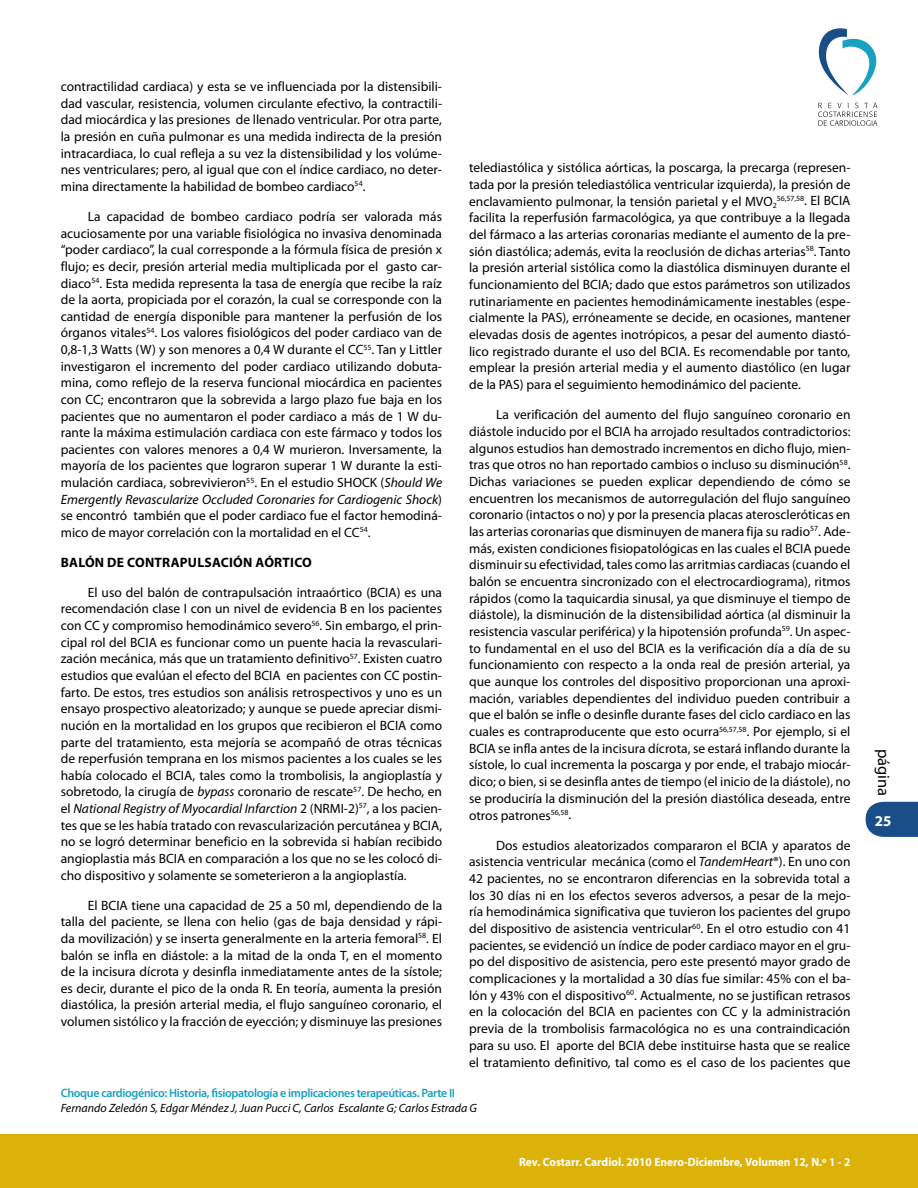
<style>
.page{position:relative;width:918px;height:1188px;background:#fff}
.page>*{position:absolute;margin:0;border:0;box-sizing:border-box;transform-origin:0 0}
.t1{font:16.5px "Myriad Pro";color:#000}
.t2{font:700 15px "Myriad Pro";color:#fff}
.t3{font:700 13.65px "Myriad Pro";color:#000}
.t4{font:13.5px/16.6px "Myriad Pro";color:#000;text-align:justify}
.t5{font:600 12.15px "Myriad Pro";letter-spacing:-.03em;color:#19a1c1}
.t6{font:italic 12px "Myriad Pro";color:#000}
.t7{font:700 12px "Myriad Pro";color:#fff;scale:.95 1}
.t8{font:7.8px "Myriad Pro";color:#000}
.s1{font-style:italic}
.s2{font-size:13.5px}
</style>
<div class="page">
<svg style="left:866px;top:801px;width:52px;height:36px;background:#2c5c92"></svg>
<svg style="left:818px;top:103px;width:59px;height:23px"></svg>
<svg style="left:818px;top:28px;width:59px;height:68px"></svg>
<div style="left:0;top:1134px;width:918px;height:54px;background:#dcb208"></div>
<p class="t4" style="left:61px;top:78px;width:383px">contractilidad cardiaca) y esta se ve influenciada por la distensibili&shy;dad vascular, resistencia, volumen circulante efectivo, la contractili&shy;dad miocárdica y las presiones de llenado ventricular. Por otra parte, la presión en cuña pulmonar es una medida indirecta de la presión intracardiaca, lo cual refleja a su vez la distensibilidad y los volúme&shy;nes ventriculares; pero, al igual que con el índice cardiaco, no deter&shy;mina directamente la habilidad de bombeo cardiaco<sup>54</sup>.</p>
<p class="t4" style="left:61px;top:208px;width:383px;text-indent:27px">La capacidad de bombeo cardiaco podría ser valorada más acuciosamente por una variable fisiológica no invasiva denominada “poder cardiaco”, la cual corresponde a la fórmula física de presión x flujo; es decir, presión arterial media multiplicada por el gasto car&shy;diaco<sup>54</sup>. Esta medida representa la tasa de energía que recibe la raíz de la aorta, propiciada por el corazón, la cual se corresponde con la cantidad de energía disponible para mantener la perfusión de los órganos vitales<sup>54</sup>. Los valores fisiológicos del poder cardiaco van de 0,8-1,3 Watts (W) y son menores a 0,4 W durante el CC<sup>55</sup>. Tan y Littler investigaron el incremento del poder cardiaco utilizando dobuta&shy;mina, como reflejo de la reserva funcional miocárdica en pacientes con CC; encontraron que la sobrevida a largo plazo fue baja en los pacientes que no aumentaron el poder cardiaco a más de 1 W du&shy;rante la máxima estimulación cardiaca con este fármaco y todos los pacientes con valores menores a 0,4 W murieron. Inversamente, la mayoría de los pacientes que lograron superar 1 W durante la esti&shy;mulación cardiaca, sobrevivieron<sup>55</sup>. En el estudio SHOCK (<span class="s1">Should We Emergently Revascularize Occluded Coronaries for Cardiogenic Shock</span>) se encontró también que el poder cardiaco fue el factor hemodiná&shy;mico de mayor correlación con la mortalidad en el CC<sup>54</sup>.</p>
<p class="t3" style="left:61px;top:553px;width:30px">Balón</p>
<p class="t3" style="left:107px;top:553px;width:22px">de contrap</p>
<p class="t3" style="left:188px;top:553px;width:19px">ulsación</p>
<p class="t3" style="left:256px;top:553px;width:3px">aórtico</p>
<p class="t4" style="left:61px;top:584px;width:383px;text-indent:27px">El uso del balón de contrapulsación intraaórtico (BCIA) es una recomendación clase I con un nivel de evidencia B en los pacientes con CC y compromiso hemodinámico severo<sup>56</sup>. Sin embargo, el prin&shy;cipal rol del BCIA es funcionar como un puente hacia la revasculari&shy;zación mecánica, más que un tratamiento definitivo<sup>57</sup>. Existen cuatro estudios que evalúan el efecto del BCIA en pacientes con CC postin&shy;farto. De estos, tres estudios son análisis retrospectivos y uno es un ensayo prospectivo aleatorizado; y aunque se puede apreciar dismi&shy;nución en la mortalidad en los grupos que recibieron el BCIA como parte del tratamiento, esta mejoría se acompañó de otras técnicas de reperfusión temprana en los mismos pacientes a los cuales se les había colocado el BCIA, tales como la trombolisis, la angioplastía y sobretodo, la cirugía de <span class="s1">bypass</span> coronario de rescate<sup>57</sup>. De hecho, en el <span class="s1">National Registry of Myocardial Infarction</span> 2 (NRMI-2)<sup>57</sup>, a los pacien&shy;tes que se les había tratado con revascularización percutánea y BCIA, no se logró determinar beneficio en la sobrevida si habían recibido angioplastia más BCIA en comparación a los que no se les colocó di&shy;cho dispositivo y solamente se someterieron a la angioplastía.</p>
<p class="t4" style="left:61px;top:897px;width:383px;text-indent:27px">El BCIA tiene una capacidad de 25 a 50 ml, dependiendo de la talla del paciente, se llena con helio (gas de baja densidad y rápi&shy;da movilización) y se inserta generalmente en la arteria femoral<sup>58</sup>. El balón se infla en diástole: a la mitad de la onda T, en el momento de la incisura dícrota y desinfla inmediatamente antes de la sístole; es decir, durante el pico de la onda R. En teoría, aumenta la presión diastólica, la presión arterial media, el flujo sanguíneo coronario, el volumen sistólico y la fracción de eyección; y disminuye las presiones</p>
<p class="t4" style="left:469px;top:159px;width:383px">telediastólica y sistólica aórticas, la poscarga, la precarga (represen&shy;tada por la presión telediastólica ventricular izquierda), la presión de enclavamiento pulmonar, la tensión parietal y el MVO<sub>2</sub></p>
<p class="t8" style="left:777px;top:194px;width:75px">56,57,58<span class="s2">. El BCIA</span></p>
<p class="t4" style="left:469px;top:209px;width:383px">facilita la reperfusión farmacológica, ya que contribuye a la llegada del fármaco a las arterias coronarias mediante el aumento de la pre&shy;sión diastólica; además, evita la reoclusión de dichas arterias<sup>58</sup>. Tanto la presión arterial sistólica como la diastólica disminuyen durante el funcionamiento del BCIA; dado que estos parámetros son utilizados rutinariamente en pacientes hemodinámicamente inestables (espe&shy;cialmente la PAS), erróneamente se decide, en ocasiones, mantener elevadas dosis de agentes inotrópicos, a pesar del aumento diastó&shy;lico registrado durante el uso del BCIA. Es recomendable por tanto, emplear la presión arterial media y el aumento diastólico (en lugar de la PAS) para el seguimiento hemodinámico del paciente.</p>
<p class="t4" style="left:469px;top:406px;width:383px;text-indent:27px">La verificación del aumento del flujo sanguíneo coronario en diástole inducido por el BCIA ha arrojado resultados contradictorios: algunos estudios han demostrado incrementos en dicho flujo, mien&shy;tras que otros no han reportado cambios o incluso su disminución<sup>58</sup>.<br>Dichas variaciones se pueden explicar dependiendo de cómo se encuentren los mecanismos de autorregulación del flujo sanguíneo coronario (intactos o no) y por la presencia placas ateroscleróticas en las arterias coronarias que disminuyen de manera fija su radio<sup>57</sup>. Ade&shy;más, existen condiciones fisiopatológicas en las cuales el BCIA puede disminuir su efectividad, tales como las arritmias cardiacas (cuando el balón se encuentra sincronizado con el electrocardiograma), ritmos rápidos (como la taquicardia sinusal, ya que disminuye el tiempo de diástole), la disminución de la distensibilidad aórtica (al disminuir la resistencia vascular periférica) y la hipotensión profunda<sup>59</sup>. Un aspec&shy;to fundamental en el uso del BCIA es la verificación día a día de su funcionamiento con respecto a la onda real de presión arterial, ya que aunque los controles del dispositivo proporcionan una aproxi&shy;mación, variables dependientes del individuo pueden contribuir a que el balón se infle o desinfle durante fases del ciclo cardiaco en las cuales es contraproducente que esto ocurra<sup>56,57,58</sup>. Por ejemplo, si el BCIA se infla antes de la incisura dícrota, se estará inflando durante la sístole, lo cual incrementa la poscarga y por ende, el trabajo miocár&shy;dico; o bien, si se desinfla antes de tiempo (el inicio de la diástole), no se produciría la disminución del la presión diastólica deseada, entre otros patrones<sup>56,58</sup>.</p>
<p class="t4" style="left:469px;top:837px;width:383px;text-indent:27px">Dos estudios aleatorizados compararon el BCIA y aparatos de asistencia ventricular mecánica (como el <span class="s1">TandemHeart</span>®). En uno con 42 pacientes, no se encontraron diferencias en la sobrevida total a los 30 días ni en los efectos severos adversos, a pesar de la mejo&shy;ría hemodinámica significativa que tuvieron los pacientes del grupo del dispositivo de asistencia ventricular<sup>60</sup>. En el otro estudio con 41 pacientes, se evidenció un índice de poder cardiaco mayor en el gru&shy;po del dispositivo de asistencia, pero este presentó mayor grado de complicaciones y la mortalidad a 30 días fue similar: 45% con el ba&shy;lón y 43% con el dispositivo<sup>60</sup>. Actualmente, no se justifican retrasos en la colocación del BCIA en pacientes con CC y la administración previa de la trombolisis farmacológica no es una contraindicación para su uso. El aporte del BCIA debe instituirse hasta que se realice el tratamiento definitivo, tal como es el caso de los pacientes que</p>
<p class="t5" style="left:61px;top:1085px;width:396px">Choque cardiogénico: Historia, fisiopatología e implicaciones terapeúticas. Parte II</p>
<p class="t6" style="left:61px;top:1101px;width:418px">Fernando Zeledón S, Edgar Méndez J, Juan Pucci C, Carlos Escalante G; Carlos Estrada G</p>
<p class="t7" style="left:519px;top:1154px;width:350px">Rev. Costarr. Cardiol. 2010 Enero-Diciembre, Volumen 12, N.º 1 - 2</p>
<p class="t1" style="left:894px;top:749px;width:49px;rotate:90deg">página</p>
<p class="t2" style="left:875px;top:811px;width:18px">25</p>
</div>
